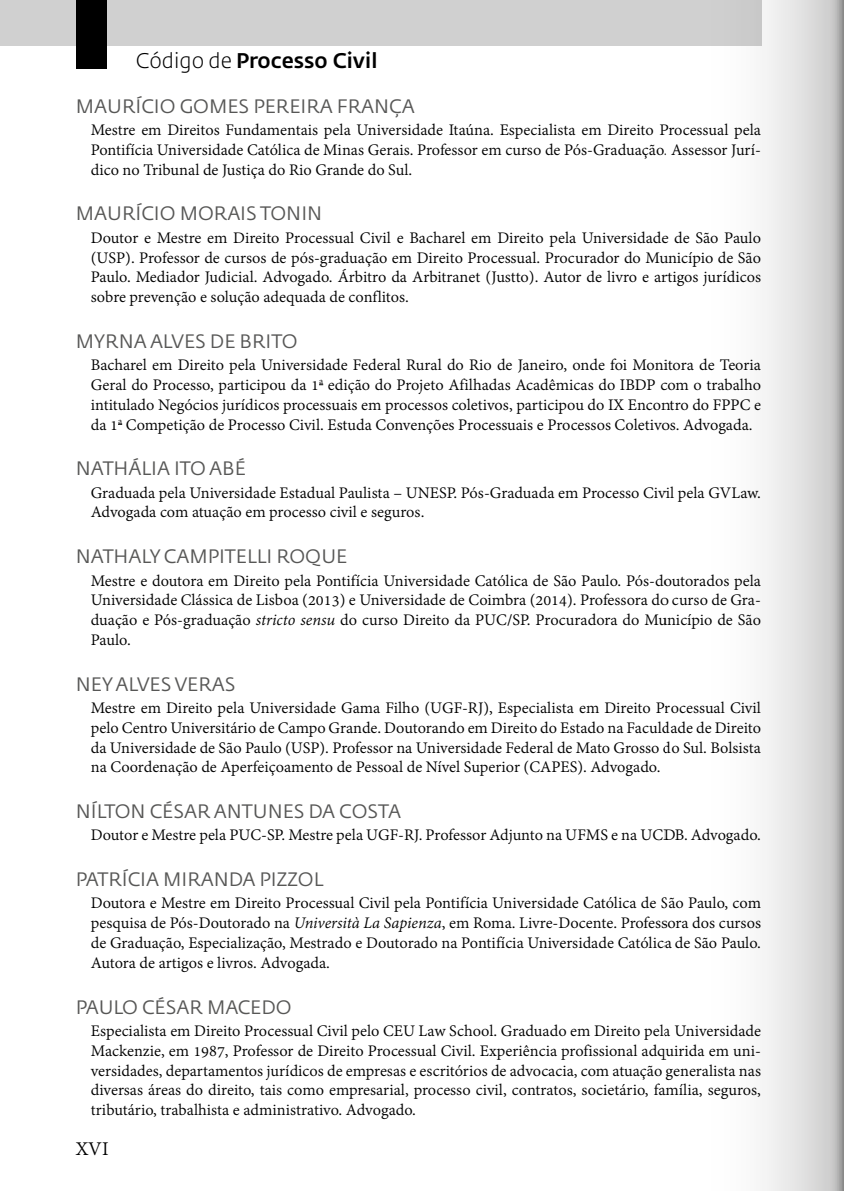
<style>
.page{position:relative;width:844px;height:1191px;background:#fff}
.page>*{position:absolute;margin:0;border:0;box-sizing:border-box;transform-origin:0 0}
.t1{font:500 21px "Fedra Sans Std";color:#000}
.t2{font:21px "Adobe Devanagari";color:#000}
.t3{font:19.25px "Fedra Sans Std";color:#575756}
.t4{font:17.5px/19.8px "Adobe Devanagari";color:#000;text-align:justify}
.s1{font-weight:300}
.s2{font-style:italic}
</style>
<div class="page">
<div style="left:0;top:0;width:760px;height:45px;background:#d0d0d0"></div>
<div style="left:76px;top:0;width:31px;height:68px;background:#000"></div>
<svg style="left:665px;top:0;width:178px;height:1191px"></svg>
<p class="t1" style="left:136px;top:48px;width:243px"><span class="s1">Código de</span> Processo Civil</p>
<p class="t3" style="left:76px;top:94px;width:340px">MAURÍCIO GOMES PEREIRA FRANÇA</p>
<p class="t4" style="left:91px;top:121px;width:671px">Mestre em Direitos Fundamentais pela Universidade Itaúna. Especialista em Direito Processual pela Pontifícia Universidade Católica de Minas Gerais. Professor em curso de Pós‑Graduação. Assessor Jurí‑ dico no Tribunal de Justiça do Rio Grande do Sul.</p>
<p class="t3" style="left:76px;top:202px;width:248px">MAURÍCIO MORAIS TONIN</p>
<p class="t4" style="left:91px;top:229px;width:671px">Doutor e Mestre em Direito Processual Civil e Bacharel em Direito pela Universidade de São Paulo (USP). Professor de cursos de pós‑graduação em Direito Processual. Procurador do Município de São Paulo. Mediador Judicial. Advogado. Árbitro da Arbitranet (Justto). Autor de livro e artigos jurídicos sobre prevenção e solução adequada de conflitos.</p>
<p class="t3" style="left:76px;top:329px;width:223px">MYRNA ALVES DE BRITO</p>
<p class="t4" style="left:91px;top:356px;width:671px">Bacharel em Direito pela Universidade Federal Rural do Rio de Janeiro, onde foi Monitora de Teoria Geral do Processo, participou da 1<sup>a</sup> edição do Projeto Afilhadas Acadêmicas do IBDP com o trabalho intitulado Negócios jurídicos processuais em processos coletivos, participou do IX Encontro do FPPC e da 1<sup>a</sup> Competição de Processo Civil. Estuda Convenções Processuais e Processos Coletivos. Advogada.</p>
<p class="t3" style="left:76px;top:456px;width:171px">NATHÁLIA ITO ABÉ</p>
<p class="t4" style="left:91px;top:484px;width:671px">Graduada pela Universidade Estadual Paulista – UNESP. Pós‑Graduada em Processo Civil pela GVLaw.<br>Advogada com atuação em processo civil e seguros.</p>
<p class="t3" style="left:76px;top:544px;width:273px">NATHALY CAMPITELLI ROQUE</p>
<p class="t4" style="left:91px;top:572px;width:671px">Mestre e doutora em Direito pela Pontifícia Universidade Católica de São Paulo. Pós‑doutorados pela Universidade Clássica de Lisboa (2013) e Universidade de Coimbra (2014). Professora do curso de Gra‑ duação e Pós‑graduação <span class="s2">stricto sensu</span> do curso Direito da PUC/SP. Procuradora do Município de São Paulo.</p>
<p class="t3" style="left:76px;top:672px;width:161px">NEY ALVES VERAS</p>
<p class="t4" style="left:91px;top:699px;width:671px">Mestre em Direito pela Universidade Gama Filho (UGF‑RJ), Especialista em Direito Processual Civil pelo Centro Universitário de Campo Grande. Doutorando em Direito do Estado na Faculdade de Direito da Universidade de São Paulo (USP). Professor na Universidade Federal de Mato Grosso do Sul. Bolsista na Coordenação de Aperfeiçoamento de Pessoal de Nível Superior (CAPES). Advogado.</p>
<p class="t3" style="left:76px;top:799px;width:326px">NÍLTON CÉSAR ANTUNES DA COSTA</p>
<p class="t4" style="left:91px;top:826px;width:671px">Doutor e Mestre pela PUC‑SP. Mestre pela UGF‑RJ. Professor Adjunto na UFMS e na UCDB. Advogado.</p>
<p class="t3" style="left:76px;top:867px;width:249px">PATRÍCIA MIRANDA PIZZOL</p>
<p class="t4" style="left:91px;top:894px;width:671px">Doutora e Mestre em Direito Processual Civil pela Pontifícia Universidade Católica de São Paulo, com pesquisa de Pós‑Doutorado na <span class="s2">Università La Sapienza</span>, em Roma. Livre‑Docente. Professora dos cursos de Graduação, Especialização, Mestrado e Doutorado na Pontifícia Universidade Católica de São Paulo.<br>Autora de artigos e livros. Advogada.</p>
<p class="t3" style="left:76px;top:994px;width:217px">PAULO CÉSAR MACEDO</p>
<p class="t4" style="left:91px;top:1022px;width:671px">Especialista em Direito Processual Civil pelo CEU Law School. Graduado em Direito pela Universidade Mackenzie, em 1987, Professor de Direito Processual Civil. Experiência profissional adquirida em uni‑ versidades, departamentos jurídicos de empresas e escritórios de advocacia, com atuação generalista nas diversas áreas do direito, tais como empresarial, processo civil, contratos, societário, família, seguros, tributário, trabalhista e administrativo. Advogado.</p>
<p class="t2" style="left:76px;top:1136px;width:34px">XVI</p>
</div>
